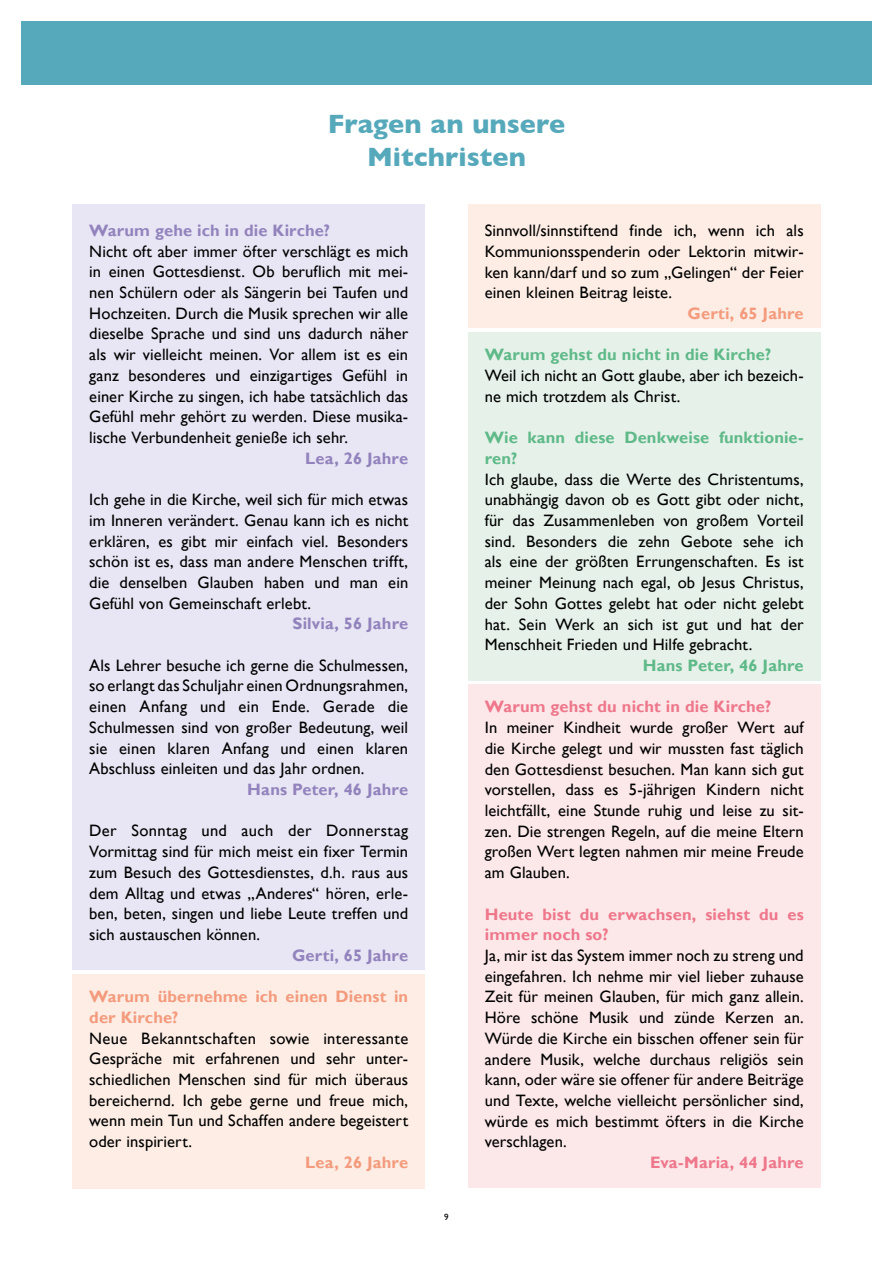
<style>
.page{position:relative;width:893px;height:1263px;background:#fff}
.page>*{position:absolute;margin:0;border:0;box-sizing:border-box;transform-origin:0 0}
.t1{font:700 27px/32.4px "Gill Sans";color:#56a9bb;text-align:center}
.t2{font:16.5px/20.7px "Gill Sans";letter-spacing:.005em;color:#000;text-align:justify}
.t3{font:700 16.5px/20.7px "Gill Sans";letter-spacing:.01em;color:#ee778b}
.t4{font:700 16.5px/20.7px "Gill Sans";letter-spacing:.005em;color:#5fb989}
.t5{font:700 16.5px "Gill Sans";letter-spacing:.01em;color:#9283bd}
.t6{font:700 16.5px/20.7px "Gill Sans";letter-spacing:.01em;color:#f49b7d}
.t7{font:9px "Gill Sans";color:#000}
</style>
<div class="page">
<div style="left:72px;top:204px;width:353px;height:765px;background:#e8e6f4"></div>
<div style="left:72px;top:974px;width:353px;height:214px;background:#fdede5"></div>
<div style="left:468px;top:204px;width:353px;height:123px;background:#fdede5"></div>
<div style="left:468px;top:332px;width:353px;height:348px;background:#e6f2e9"></div>
<div style="left:468px;top:685px;width:353px;height:503px;background:#fce8e9"></div>
<div style="left:21px;top:21px;width:851px;height:64px;background:#56a9bb"></div>
<h1 class="t1" style="left:328px;top:107px;width:239px">Fragen an unsere<br>Mitchristen</h1>
<p class="t5" style="left:89px;top:220px;width:242px">Warum gehe ich in die Kirche?</p>
<p class="t2" style="left:89px;top:241px;width:320px">Nicht oft aber immer öfter verschlägt es mich in einen Gottesdienst. Ob beruflich mit mei&shy;nen Schülern oder als Sängerin bei Taufen und Hochzeiten. Durch die Musik sprechen wir alle dieselbe Sprache und sind uns dadurch näher als wir vielleicht meinen. Vor allem ist es ein ganz besonderes und einzigartiges Gefühl in einer Kirche zu singen, ich habe tatsächlich das Gefühl mehr gehört zu werden. Diese musika&shy;lische Verbundenheit genieße ich sehr.</p>
<p class="t5" style="left:305px;top:448px;width:104px">Lea, 26 Jahre</p>
<p class="t2" style="left:89px;top:489px;width:320px">Ich gehe in die Kirche, weil sich für mich etwas im Inneren verändert. Genau kann ich es nicht erklären, es gibt mir einfach viel. Besonders schön ist es, dass man andere Menschen trifft, die denselben Glauben haben und man ein Gefühl von Gemeinschaft erlebt.</p>
<p class="t5" style="left:292px;top:614px;width:117px">Silvia, 56 Jahre</p>
<p class="t2" style="left:89px;top:655px;width:320px">Als Lehrer besuche ich gerne die Schulmessen, so erlangt das Schuljahr einen Ordnungsrahmen, einen Anfang und ein Ende. Gerade die Schulmessen sind von großer Bedeutung, weil sie einen klaren Anfang und einen klaren Abschluss einleiten und das Jahr ordnen.</p>
<p class="t5" style="left:247px;top:779px;width:162px">Hans Peter, 46 Jahre</p>
<p class="t2" style="left:89px;top:821px;width:320px">Der Sonntag und auch der Donnerstag Vormittag sind für mich meist ein fixer Termin zum Besuch des Gottesdienstes, d.h. raus aus dem Alltag und etwas „Anderes“ hören, erle&shy;ben, beten, singen und liebe Leute treffen und sich austauschen können.</p>
<p class="t5" style="left:292px;top:945px;width:118px">Gerti, 65 Jahre</p>
<p class="t6" style="left:89px;top:987px;width:320px">Warum übernehme ich einen Dienst in der Kirche?</p>
<p class="t2" style="left:89px;top:1028px;width:320px">Neue Bekanntschaften sowie interessante Gespräche mit erfahrenen und sehr unter&shy;schiedlichen Menschen sind für mich überaus bereichernd. Ich gebe gerne und freue mich, wenn mein Tun und Schaffen andere begeistert oder inspiriert.</p>
<p class="t6" style="left:305px;top:1152px;width:104px">Lea, 26 Jahre</p>
<p class="t7" style="left:444px;top:1211px;width:6px">9</p>
<p class="t2" style="left:485px;top:221px;width:320px">Sinnvoll/sinnstiftend finde ich, wenn ich als Kommunionsspenderin oder Lektorin mitwir&shy;ken kann/darf und so zum „Gelingen“ der Feier einen kleinen Beitrag leiste.</p>
<p class="t6" style="left:687px;top:304px;width:118px">Gerti, 65 Jahre</p>
<p class="t4" style="left:485px;top:345px;width:288px">Warum gehst du nicht in die Kirche?</p>
<p class="t2" style="left:485px;top:365px;width:320px">Weil ich nicht an Gott glaube, aber ich bezeich&shy;ne mich trotzdem als Christ.</p>
<p class="t4" style="left:485px;top:428px;width:320px">Wie kann diese Denkweise funktionie&shy;ren?</p>
<p class="t2" style="left:485px;top:469px;width:320px">Ich glaube, dass die Werte des Christentums, unabhängig davon ob es Gott gibt oder nicht, für das Zusammenleben von großem Vorteil sind. Besonders die zehn Gebote sehe ich als eine der größten Errungenschaften. Es ist meiner Meinung nach egal, ob Jesus Christus, der Sohn Gottes gelebt hat oder nicht gelebt hat. Sein Werk an sich ist gut und hat der Menschheit Frieden und Hilfe gebracht.</p>
<p class="t4" style="left:643px;top:655px;width:162px">Hans Peter, 46 Jahre</p>
<p class="t3" style="left:485px;top:697px;width:288px">Warum gehst du nicht in die Kirche?</p>
<p class="t2" style="left:485px;top:717px;width:320px">In meiner Kindheit wurde großer Wert auf die Kirche gelegt und wir mussten fast täglich den Gottesdienst besuchen. Man kann sich gut vorstellen, dass es 5-jährigen Kindern nicht leichtfällt, eine Stunde ruhig und leise zu sit&shy;zen. Die strengen Regeln, auf die meine Eltern großen Wert legten nahmen mir meine Freude am Glauben.</p>
<p class="t3" style="left:485px;top:904px;width:320px">Heute bist du erwachsen, siehst du es immer noch so?</p>
<p class="t2" style="left:485px;top:945px;width:320px">Ja, mir ist das System immer noch zu streng und eingefahren. Ich nehme mir viel lieber zuhause Zeit für meinen Glauben, für mich ganz allein.<br>Höre schöne Musik und zünde Kerzen an.<br>Würde die Kirche ein bisschen offener sein für andere Musik, welche durchaus religiös sein kann, oder wäre sie offener für andere Beiträge und Texte, welche vielleicht persönlicher sind, würde es mich bestimmt öfters in die Kirche verschlagen.</p>
<p class="t3" style="left:650px;top:1152px;width:155px">Eva-Maria, 44 Jahre</p>
</div>
